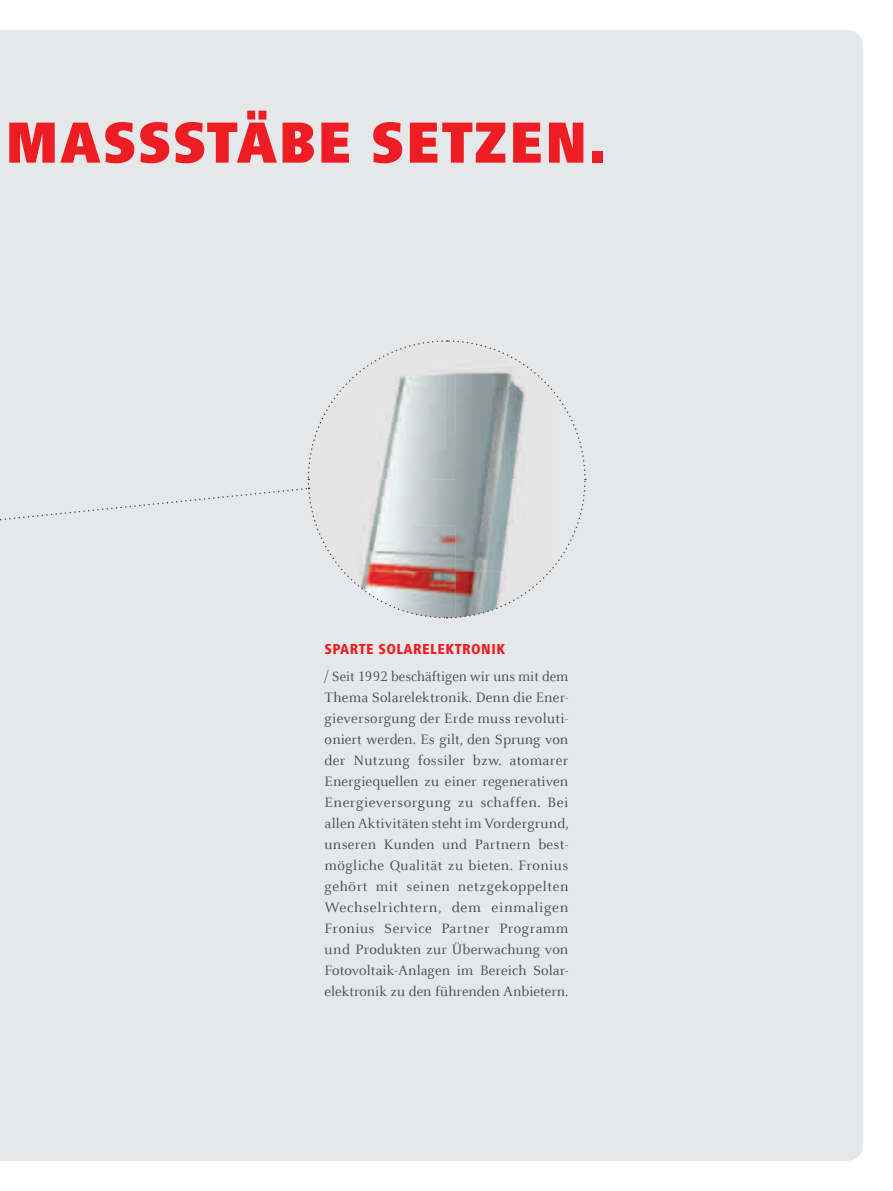
<style>
.page{position:relative;width:893px;height:1191px;background:#fff}
.page>*{position:absolute;margin:0;border:0;box-sizing:border-box;transform-origin:0 0}
.t1{font:900 condensed 60px "Frutiger Next LTW1 G";letter-spacing:.02em;color:#ee1d23;scale:1.05 1}
.t2{font:15px/21px "Celeste Offc Pro";color:#4b4c4d;text-align:justify}
.t3{font:800 condensed 15px "Frutiger Next LTW1 G";letter-spacing:.03em;color:#ee1d23}
</style>
<div class="page">
<div style="left:0;top:30px;width:863px;height:1131px;background:#e6e7e9"></div>
<svg style="left:0;top:339px;width:586px;height:280px;background:#dbdbdd"></svg>
<h1 class="t1" style="left:5px;top:108px;width:573px">MASSSTÄBE SETZEN.</h1>
<p class="t3" style="left:325px;top:640px;width:182px">SPARTE SOLARELEKTRONIK</p>
<p class="t2" style="left:325px;top:665px;width:246px">/ Seit 1992 beschäftigen wir uns mit dem Thema Solarelektronik. Denn die Ener&shy;gieversorgung der Erde muss revoluti&shy;oniert werden. Es gilt, den Sprung von der Nutzung fossiler bzw. atomarer Energiequellen zu einer regenerativen Energieversorgung zu schaffen. Bei allen Aktivitäten steht im Vordergrund, unseren Kunden und Partnern best&shy;mögliche Qualität zu bieten. Fronius gehört mit seinen netzgekoppelten Wechselrichtern, dem einmaligen Fronius Service Partner Programm und Produkten zur Überwachung von Fotovoltaik-Anlagen im Bereich Solar&shy;elektronik zu den führenden Anbietern.</p>
</div>
